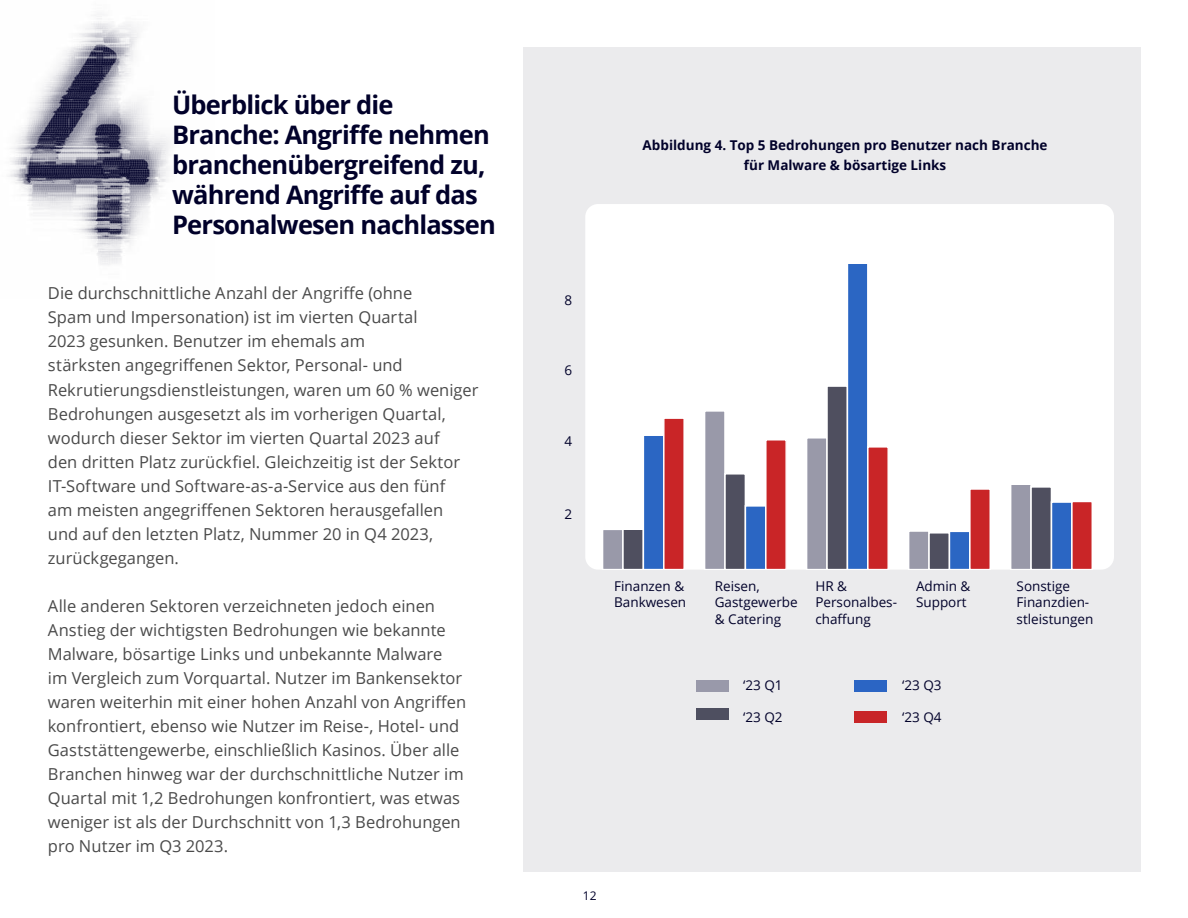
<style>
.page{position:relative;width:1188px;height:918px;background:#fff}
.page>*{position:absolute;margin:0;border:0;box-sizing:border-box;transform-origin:0 0}
.t1{font:700 25.5px/30px "Open Sans";letter-spacing:-.03em;color:#01012a}
.t2{font:16.5px/24px "Open Sans";color:#4a4a4a}
.t3{font:13.5px/16.5px "Open Sans";color:#01012a}
.t4{font:700 13.5px/19.6px "Open Sans";color:#01012a;text-align:center}
.t5{font:12px "Open Sans";color:#01012a}
</style>
<div class="page">
<div style="left:524px;top:47px;width:617px;height:824px;background:#ebebed"></div>
<div style="left:585px;top:204px;width:529px;height:366px;background:#fff;border-radius:13px"></div>
<div style="left:603px;top:529px;width:20px;height:41px;background:#9999a9"></div>
<div style="left:602px;top:529px;width:22px;height:41px;border:2px solid #fff"></div>
<div style="left:705px;top:411px;width:20px;height:159px;background:#9999a9"></div>
<div style="left:704px;top:410px;width:22px;height:160px;border:2px solid #fff"></div>
<div style="left:807px;top:438px;width:20px;height:132px;background:#9999a9"></div>
<div style="left:806px;top:437px;width:22px;height:133px;border:2px solid #fff"></div>
<div style="left:909px;top:531px;width:20px;height:39px;background:#9999a9"></div>
<div style="left:908px;top:530px;width:22px;height:40px;border:2px solid #fff"></div>
<div style="left:1011px;top:484px;width:20px;height:86px;background:#9999a9"></div>
<div style="left:1010px;top:483px;width:22px;height:87px;border:2px solid #fff"></div>
<div style="left:623px;top:529px;width:20px;height:41px;background:#4f4f5f"></div>
<div style="left:622px;top:529px;width:22px;height:41px;border:2px solid #fff"></div>
<div style="left:725px;top:474px;width:20px;height:96px;background:#4f4f5f"></div>
<div style="left:724px;top:473px;width:22px;height:97px;border:2px solid #fff"></div>
<div style="left:827px;top:386px;width:20px;height:184px;background:#4f4f5f"></div>
<div style="left:826px;top:385px;width:22px;height:185px;border:2px solid #fff"></div>
<div style="left:929px;top:533px;width:20px;height:37px;background:#4f4f5f"></div>
<div style="left:928px;top:532px;width:22px;height:38px;border:2px solid #fff"></div>
<div style="left:1031px;top:487px;width:20px;height:83px;background:#4f4f5f"></div>
<div style="left:1030px;top:486px;width:22px;height:84px;border:2px solid #fff"></div>
<div style="left:643px;top:435px;width:21px;height:135px;background:#2b66c3"></div>
<div style="left:643px;top:434px;width:22px;height:136px;border:2px solid #fff"></div>
<div style="left:745px;top:506px;width:21px;height:64px;background:#2b66c3"></div>
<div style="left:745px;top:505px;width:22px;height:65px;border:2px solid #fff"></div>
<div style="left:847px;top:263px;width:21px;height:307px;background:#2b66c3"></div>
<div style="left:847px;top:263px;width:22px;height:307px;border:2px solid #fff"></div>
<div style="left:949px;top:531px;width:21px;height:39px;background:#2b66c3"></div>
<div style="left:949px;top:531px;width:22px;height:39px;border:2px solid #fff"></div>
<div style="left:1051px;top:502px;width:21px;height:68px;background:#2b66c3"></div>
<div style="left:1051px;top:501px;width:22px;height:69px;border:2px solid #fff"></div>
<div style="left:664px;top:418px;width:20px;height:152px;background:#c92527"></div>
<div style="left:663px;top:417px;width:22px;height:153px;border:2px solid #fff"></div>
<div style="left:766px;top:440px;width:20px;height:130px;background:#c92527"></div>
<div style="left:765px;top:439px;width:22px;height:131px;border:2px solid #fff"></div>
<div style="left:868px;top:447px;width:20px;height:123px;background:#c92527"></div>
<div style="left:867px;top:446px;width:22px;height:124px;border:2px solid #fff"></div>
<div style="left:970px;top:489px;width:20px;height:81px;background:#c92527"></div>
<div style="left:969px;top:488px;width:22px;height:82px;border:2px solid #fff"></div>
<div style="left:1072px;top:501px;width:20px;height:69px;background:#c92527"></div>
<div style="left:1071px;top:501px;width:22px;height:69px;border:2px solid #fff"></div>
<div style="left:696px;top:680px;width:33px;height:11px;background:#99a"></div>
<div style="left:696px;top:708px;width:33px;height:12px;background:#4e4f60"></div>
<div style="left:854px;top:680px;width:33px;height:11px;background:#2b65c4"></div>
<div style="left:854px;top:711px;width:33px;height:12px;background:#c82528"></div>
<img style="left:8px;top:15px;width:163px;height:250px">
<h1 class="t1" style="left:172px;top:89px;width:325px">Überblick über die<br>Branche: Angriffe nehmen branchenübergreifend zu, während Angriffe auf das<br>Personalwesen nachlassen</h1>
<p class="t2" style="left:48px;top:281px;width:432px">Die durchschnittliche Anzahl der Angriffe (ohne<br>Spam und Impersonation) ist im vierten Quartal<br>2023 gesunken. Benutzer im ehemals am<br>stärksten angegriffenen Sektor, Personal- und Rekrutierungsdienstleistungen, waren um 60 % weniger Bedrohungen ausgesetzt als im vorherigen Quartal, wodurch dieser Sektor im vierten Quartal 2023 auf<br>den dritten Platz zurückfiel. Gleichzeitig ist der Sektor IT-Software und Software-as-a-Service aus den fünf<br>am meisten angegriffenen Sektoren herausgefallen<br>und auf den letzten Platz, Nummer 20 in Q4 2023, zurückgegangen.</p>
<p class="t2" style="left:48px;top:593px;width:420px">Alle anderen Sektoren verzeichneten jedoch einen Anstieg der wichtigsten Bedrohungen wie bekannte Malware, bösartige Links und unbekannte Malware<br>im Vergleich zum Vorquartal. Nutzer im Bankensektor waren weiterhin mit einer hohen Anzahl von Angriffen konfrontiert, ebenso wie Nutzer im Reise-, Hotel- und Gaststättengewerbe, einschließlich Kasinos. Über alle Branchen hinweg war der durchschnittliche Nutzer im Quartal mit 1,2 Bedrohungen konfrontiert, was etwas weniger ist als der Durchschnitt von 1,3 Bedrohungen pro Nutzer im Q3 2023.</p>
<p class="t4" style="left:643px;top:135px;width:407px">Abbildung 4. Top 5 Bedrohungen pro Benutzer nach Branche für Malware &amp; bösartige Links</p>
<p class="t3" style="left:565px;top:291px;width:9px">8</p>
<p class="t3" style="left:565px;top:362px;width:9px">6</p>
<p class="t3" style="left:565px;top:432px;width:9px">4</p>
<p class="t3" style="left:565px;top:506px;width:9px">2</p>
<p class="t3" style="left:614px;top:577px;width:74px">Finanzen &amp;<br>Bankwesen</p>
<p class="t3" style="left:715px;top:577px;width:84px">Reisen,<br>Gastgewerbe &amp; Catering</p>
<p class="t3" style="left:815px;top:577px;width:83px">HR &amp;<br>Personalbes&shy;chaffung</p>
<p class="t3" style="left:916px;top:577px;width:56px">Admin &amp;<br>Support</p>
<p class="t3" style="left:1017px;top:577px;width:78px">Sonstige<br>Finanzdien&shy;stleistungen</p>
<p class="t3" style="left:743px;top:677px;width:41px">‘23 Q1</p>
<p class="t3" style="left:743px;top:708px;width:41px">‘23 Q2</p>
<p class="t3" style="left:902px;top:677px;width:41px">‘23 Q3</p>
<p class="t3" style="left:902px;top:708px;width:41px">‘23 Q4</p>
<p class="t5" style="left:583px;top:888px;width:15px">12</p>
</div>
